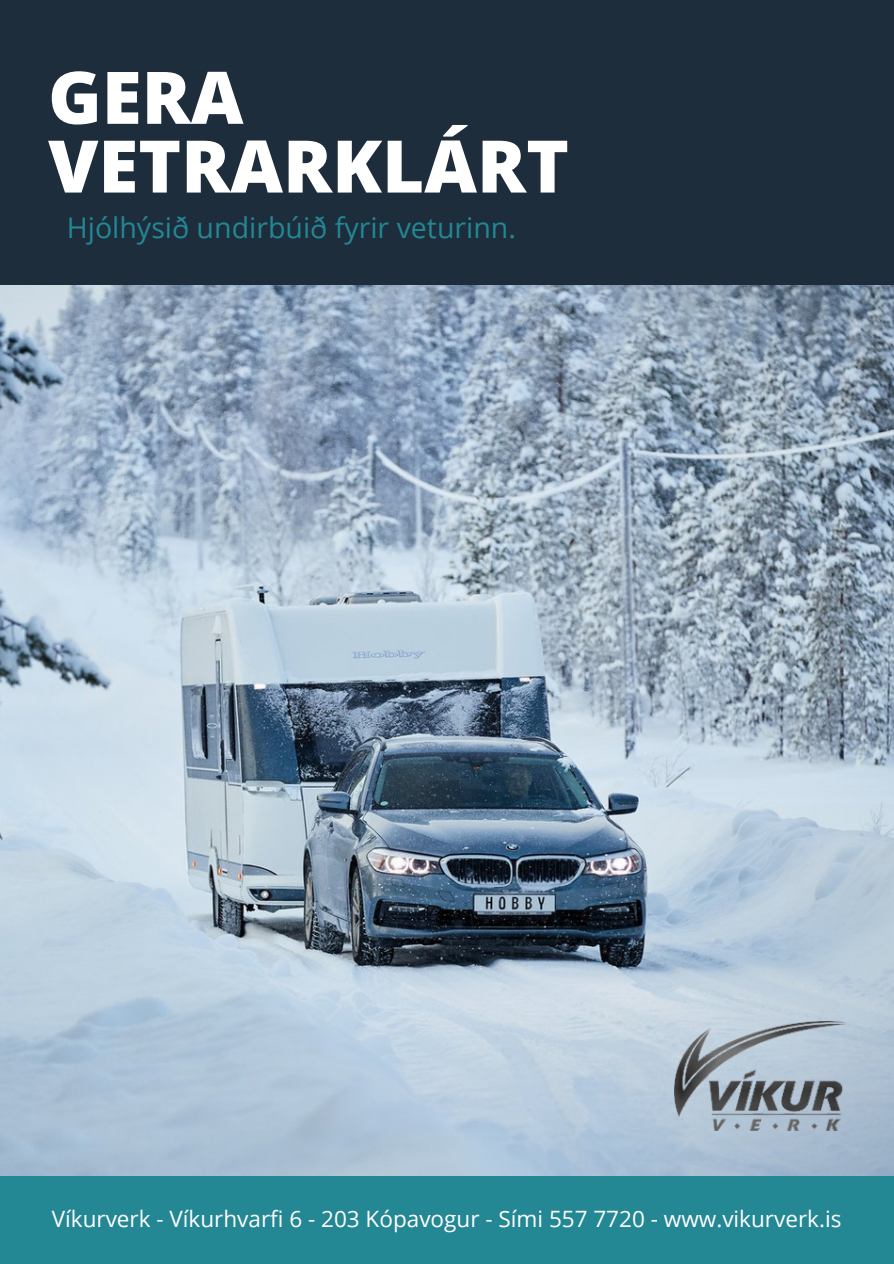
<style>
.page{position:relative;width:894px;height:1264px;background:#fff}
.page>*{position:absolute;margin:0;border:0;box-sizing:border-box;transform-origin:0 0}
.t1{font:800 72.6px "Open Sans";color:#fff}
.t2{font:28.5px "Open Sans";color:#248794}
.t3{font:22.5px "Open Sans";color:#fff}
</style>
<div class="page">
<div style="left:0;top:0;width:893px;height:1263px;background:#248794"></div>
<div style="left:0;top:0;width:893px;height:286px;background:#1d2d3b"></div>
<img style="left:0;top:285px;width:893px;height:890px">
<img style="left:674px;top:1021px;width:171px;height:109px">
<p class="t1" style="left:48px;top:46px;width:197px">GERA</p>
<p class="t1" style="left:48px;top:115px;width:522px">VETRARKLÁRT</p>
<p class="t2" style="left:67px;top:208px;width:450px">Hjólhýsið undirbúið fyrir veturinn.</p>
<p class="t3" style="left:52px;top:1202px;width:791px">Víkurverk - Víkurhvarfi 6 - 203 Kópavogur - Sími 557 7720 - www.vikurverk.is</p>
</div>
